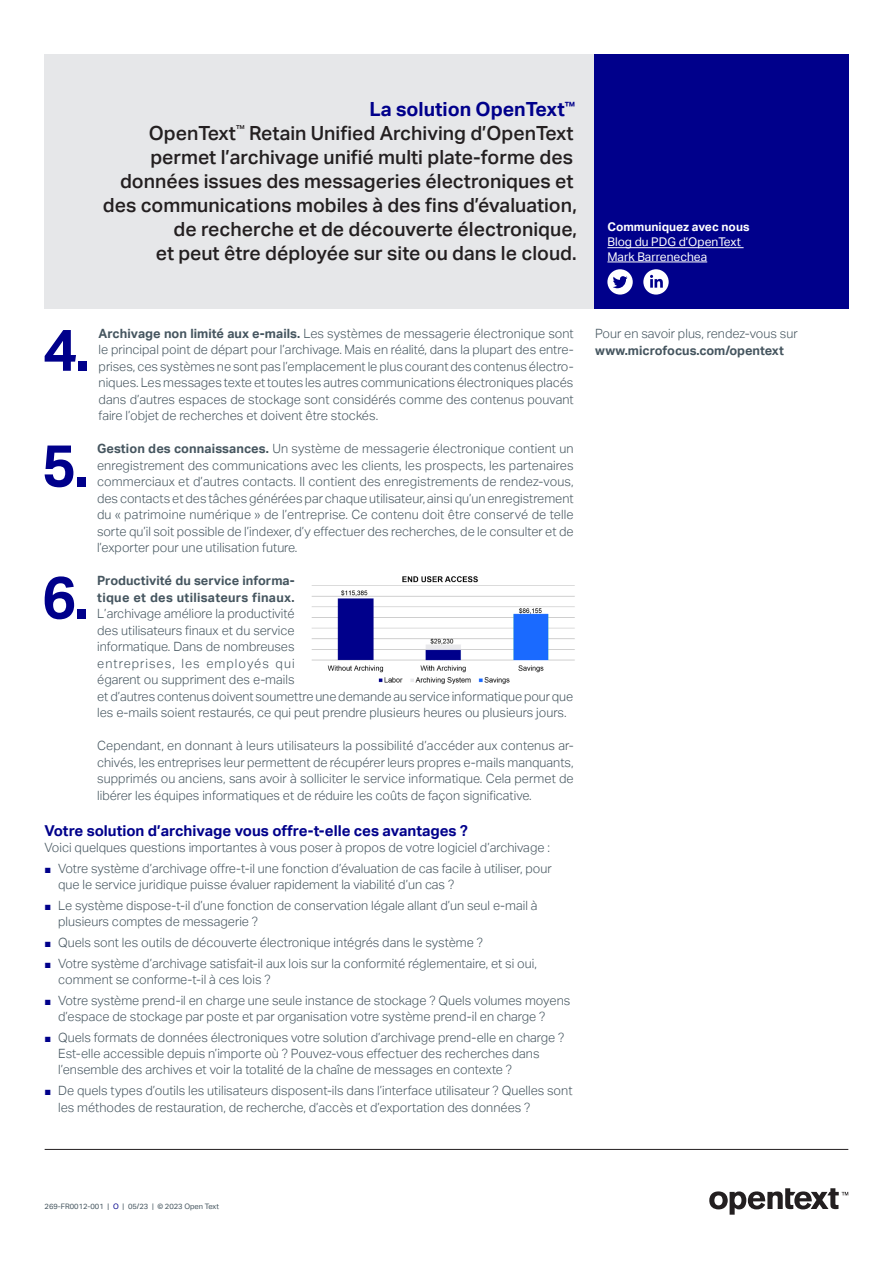
<style>
.page{position:relative;width:893px;height:1263px;background:#fff}
.page>*{position:absolute;margin:0;border:0;box-sizing:border-box;transform-origin:0 0}
.body_8_5_11-grey_DRO{font:700 58.95px "Aktiv Grotesk";color:#00008b}
.pull_quote_13_16-ali{font:500 19.5px/24px "Aktiv Grotesk";color:#231f20;text-align:right}
.pull_quote_13_16-ali-2{font:700 19.5px "Aktiv Grotesk";color:#00008b}
.t1{font:700 15px "Aktiv Grotesk";color:#00008b}
.body_8_5_11-grey_DRO-2{font:300 12.75px/16.5px "Aktiv Grotesk";color:#45555f}
.body_8_5_11-grey{font:300 12.75px "Aktiv Grotesk";color:#45555f}
.subhead_9_12_medium{font:300 12.75px "Aktiv Grotesk";color:#45555f}
.body_8_5_11-grey-2{font:700 12.75px "Aktiv Grotesk";color:#45555f}
.Contact_8_9_5-regula{font:12px/14.2px "Aktiv Grotesk";color:#fff}
.Contact_8_9_5-regula-2{font:700 12px "Aktiv Grotesk";color:#fff}
.t2{font:7.5px "Aktiv Grotesk";color:#45555f}
.s1{font-weight:700}
.s2{font-family:"Arial";font-weight:400;font-size:11.25px;color:#00008b}
.s3{color:#00008b}
</style>
<div class="page">
<div style="left:45px;top:54px;width:549px;height:254px;background:#e6e7e9"></div>
<hr style="left:45px;top:1149px;width:803px;height:1px;background:#231f20">
<div style="left:594px;top:54px;width:254px;height:254px;background:#00008b"></div>
<hr style="left:607px;top:247px;width:137px;height:1px;background:#fff">
<hr style="left:607px;top:261px;width:100px;height:1px;background:#fff">
<div style="left:607px;top:269px;width:26px;height:26px;background:#fff;border-radius:50%"></div>
<svg style="left:613px;top:276px;width:14px;height:12px"></svg>
<div style="left:643px;top:269px;width:26px;height:26px;background:#fff;border-radius:50%"></div>
<svg style="left:650px;top:275px;width:13px;height:13px"></svg>
<svg style="left:709px;top:1188px;width:139px;height:27px"></svg>
<img style="left:311px;top:576px;width:264px;height:108px">
<p class="pull_quote_13_16-ali-2" style="left:369px;top:98px;width:207px">La solution OpenText<sup>™</sup></p>
<p class="pull_quote_13_16-ali" style="left:103px;top:121px;width:475px">OpenText<sup>™</sup> Retain Unified Archiving d’OpenText permet l’archivage unifié multi plate-forme des données issues des messageries électroniques et des communications mobiles à des fins d’évaluation, de recherche et de découverte électronique,<br>et peut être déployée sur site ou dans le cloud.</p>
<p class="Contact_8_9_5-regula-2" style="left:607px;top:220px;width:144px">Communiquez avec nous</p>
<p class="Contact_8_9_5-regula" style="left:607px;top:235px;width:135px">Blog du PDG d’OpenText<br>Mark Barrenechea</p>
<p class="body_8_5_11-grey_DRO" style="left:43px;top:316px;width:49px">4.</p>
<p class="body_8_5_11-grey_DRO-2" style="left:99px;top:325px;width:477px;text-align:justify"><span class="s1">Archivage non limité aux e-mails.</span> Les systèmes de messagerie électronique sont le principal point de départ pour l’archivage. Mais en réalité, dans la plupart des entre&shy;prises, ces systèmes ne sont pas l’emplacement le plus courant des contenus électro&shy;niques. Les messages texte et toutes les autres communications électroniques placés dans d’autres espaces de stockage sont considérés comme des contenus pouvant faire l’objet de recherches et doivent être stockés.</p>
<p class="body_8_5_11-grey_DRO" style="left:42px;top:431px;width:49px">5.</p>
<p class="body_8_5_11-grey_DRO-2" style="left:97px;top:441px;width:478px;text-align:justify"><span class="s1">Gestion des connaissances.</span> Un système de messagerie électronique contient un enregistrement des communications avec les clients, les prospects, les partenaires commerciaux et d’autres contacts. Il contient des enregistrements de rendez-vous, des contacts et des tâches générées par chaque utilisateur, ainsi qu’un enregistrement du « patrimoine numérique » de l’entreprise. Ce contenu doit être conservé de telle sorte qu’il soit possible de l’indexer, d’y effectuer des recherches, de le consulter et de l’exporter pour une utilisation future.</p>
<p class="body_8_5_11-grey_DRO" style="left:42px;top:563px;width:49px">6.</p>
<p class="body_8_5_11-grey_DRO-2" style="left:97px;top:573px;width:478px"><span class="s1">Productivité du service informa-<br>tique et des utilisateurs finaux.<br></span>L’archivage améliore la productivité<br>des utilisateurs finaux et du service<br>informatique. Dans de nombreuses<br>entreprises, les employés qui<br>égarent ou suppriment des e-mails<br>et d’autres contenus doivent soumettre une demande au service informatique pour que les e-mails soient restaurés, ce qui peut prendre plusieurs heures ou plusieurs jours.</p>
<p class="body_8_5_11-grey_DRO-2" style="left:97px;top:738px;width:478px;text-align:justify">Cependant, en donnant à leurs utilisateurs la possibilité d’accéder aux contenus ar&shy;chivés, les entreprises leur permettent de récupérer leurs propres e-mails manquants, supprimés ou anciens, sans avoir à solliciter le service informatique. Cela permet de libérer les équipes informatiques et de réduire les coûts de façon significative.</p>
<h2 class="t1" style="left:45px;top:822px;width:425px">Votre solution d’archivage vous offre-t-elle ces avantages ?</h2>
<p class="body_8_5_11-grey" style="left:45px;top:840px;width:507px">Voici quelques questions importantes à vous poser à propos de votre logiciel d’archivage :</p>
<p class="body_8_5_11-grey_DRO-2" style="left:58px;top:860px;width:495px;text-indent:-13px"><span class="s2">■</span> Votre système d’archivage offre-t-il une fonction d’évaluation de cas facile à utiliser, pour que le service juridique puisse évaluer rapidement la viabilité d’un cas ?</p>
<p class="body_8_5_11-grey_DRO-2" style="left:58px;top:897px;width:481px;text-indent:-13px"><span class="s2">■</span> Le système dispose-t-il d’une fonction de conservation légale allant d’un seul e-mail à plusieurs comptes de messagerie ?</p>
<p class="body_8_5_11-grey_DRO-2" style="left:45px;top:934px;width:440px"><span class="s2">■</span> Quels sont les outils de découverte électronique intégrés dans le système ?</p>
<p class="body_8_5_11-grey_DRO-2" style="left:58px;top:955px;width:480px;text-indent:-13px"><span class="s2">■</span> Votre système d’archivage satisfait-il aux lois sur la conformité réglementaire, et si oui, comment se conforme-t-il à ces lois ?</p>
<p class="body_8_5_11-grey_DRO-2" style="left:58px;top:992px;width:514px;text-indent:-13px"><span class="s2">■</span> Votre système prend-il en charge une seule instance de stockage ? Quels volumes moyens d’espace de stockage par poste et par organisation votre système prend-il en charge ?</p>
<p class="body_8_5_11-grey_DRO-2" style="left:58px;top:1029px;width:508px;text-indent:-13px"><span class="s2">■</span> Quels formats de données électroniques votre solution d’archivage prend-elle en charge ?<br>Est-elle accessible depuis n’importe où ? Pouvez-vous effectuer des recherches dans l’ensemble des archives et voir la totalité de la chaîne de messages en contexte ?</p>
<p class="body_8_5_11-grey_DRO-2" style="left:58px;top:1082px;width:516px;text-indent:-13px"><span class="s2">■</span> De quels types d’outils les utilisateurs disposent-ils dans l’interface utilisateur ? Quelles sont les méthodes de restauration, de recherche, d’accès et d’exportation des données ?</p>
<p class="subhead_9_12_medium" style="left:595px;top:326px;width:204px">Pour en savoir plus, rendez-vous sur</p>
<p class="body_8_5_11-grey-2" style="left:595px;top:343px;width:190px">www.microfocus.com/opentext</p>
<p class="t2" style="left:45px;top:1202px;width:176px">269-FR0012-001 | <span class="s3">O</span> | 05/23 | © 2023 Open Text</p>
</div>
